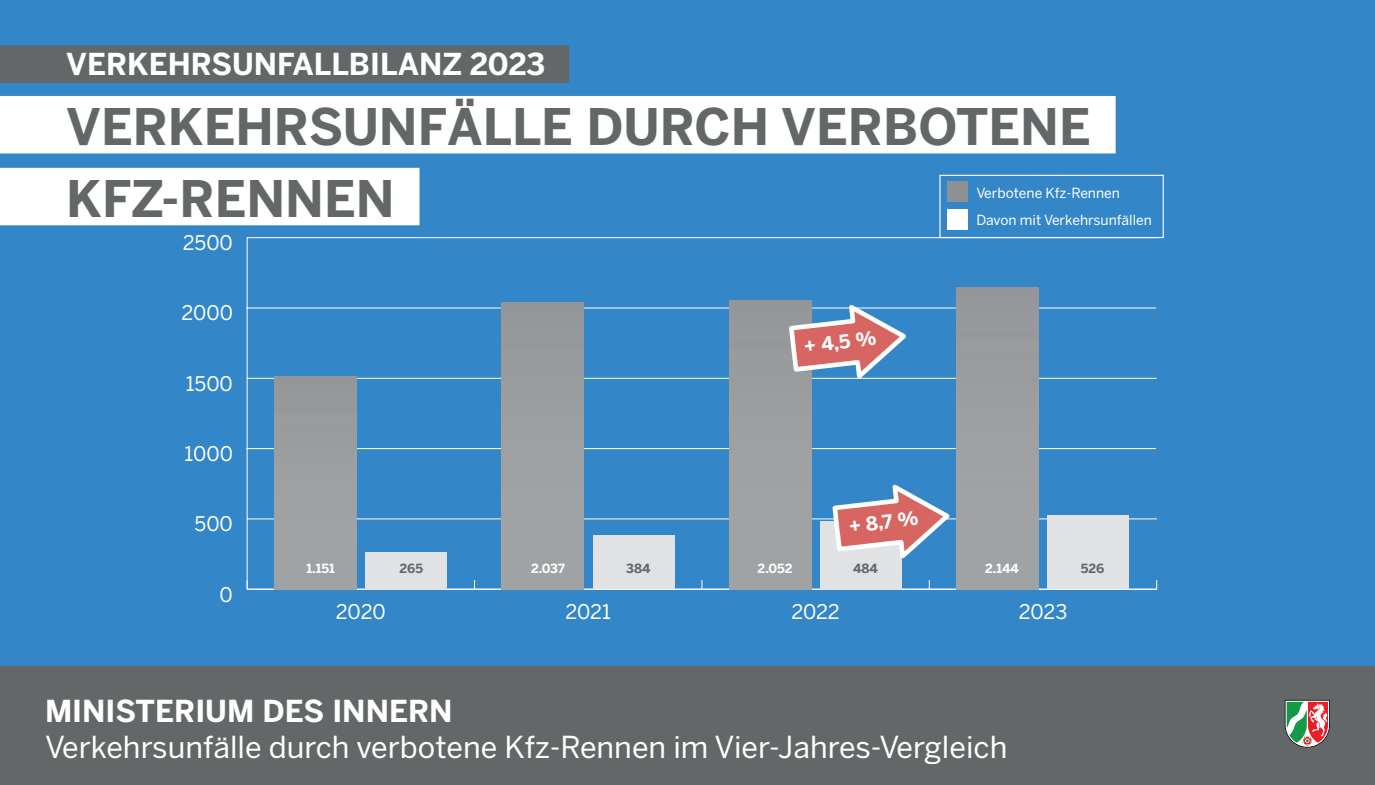
<style>
.page{position:relative;width:1375px;height:785px;background:#fff}
.page>*{position:absolute;margin:0;border:0;box-sizing:border-box;transform-origin:0 0}
.t1{font:700 50px/71.9px "Benton Sans";color:#636767}
.t2{font:30.12px "Benton Sans";color:#fff}
.t3{font:700 30.12px "Benton Sans";color:#fff}
.t4{font:700 30px "Benton Sans";color:#fff}
.t5{font:20.12px "Benton Sans";color:#fff}
.t6{font:700 18.88px "Benton Sans";color:#fff}
.t7{font:13.88px "Benton Sans";color:#fff}
.t8{font:700 12.62px "Benton Sans";color:#fff}
.t9{font:700 12.62px "Benton Sans";color:#636767}
</style>
<div class="page">
<div style="left:0;top:0;width:1375px;height:757px;background:#3386c7"></div>
<svg style="left:1156px;top:580px;width:2px;height:9px"></svg>
<hr style="left:247px;top:238px;width:1px;height:351px;background:#fff">
<hr style="left:247px;top:589px;width:910px;height:1px;background:#fff">
<hr style="left:247px;top:519px;width:910px;height:1px;background:#fff">
<hr style="left:246px;top:448px;width:910px;height:1px;background:#fff">
<hr style="left:247px;top:378px;width:910px;height:1px;background:#fff">
<hr style="left:246px;top:308px;width:910px;height:1px;background:#fff">
<hr style="left:247px;top:237px;width:910px;height:1px;background:#fff">
<div style="left:365px;top:552px;width:82px;height:37px;background:#e1e2e4"></div>
<div style="left:593px;top:535px;width:82px;height:54px;background:#e1e2e4"></div>
<div style="left:820px;top:521px;width:82px;height:68px;background:#e1e2e4"></div>
<div style="left:1048px;top:515px;width:81px;height:74px;background:#e1e2e4"></div>
<div style="left:274px;top:376px;width:82px;height:213px;background:#9ea0a1"></div>
<div style="left:502px;top:303px;width:82px;height:286px;background:#9ea0a1"></div>
<div style="left:729px;top:301px;width:82px;height:288px;background:#9fa1a2"></div>
<div style="left:957px;top:288px;width:81px;height:301px;background:#9ea0a2"></div>
<div style="left:0;top:45px;width:569px;height:38px;background:#636767"></div>
<div style="left:0;top:96px;width:1116px;height:57px;background:#fff"></div>
<div style="left:0;top:168px;width:420px;height:57px;background:#fff"></div>
<div style="left:0;top:666px;width:1375px;height:119px;background:#636767"></div>
<div style="left:939px;top:175px;width:225px;height:63px;background:#3386c7;border:1px solid #fff"></div>
<div style="left:947px;top:209px;width:21px;height:21px;background:#fff"></div>
<div style="left:947px;top:181px;width:21px;height:21px;background:#8e9091"></div>
<svg style="left:786px;top:300px;width:126px;height:83px"></svg>
<svg style="left:1285px;top:700px;width:45px;height:48px"></svg>
<svg style="left:830px;top:484px;width:125px;height:75px"></svg>
<p class="t4" style="left:66px;top:47px;width:481px">VERKEHRSUNFALLBILANZ 2023</p>
<h1 class="t1" style="left:66px;top:90px;width:1026px">VERKEHRSUNFÄLLE DURCH VERBOTENE<br>KFZ-RENNEN</h1>
<p class="t7" style="left:976px;top:184px;width:145px">Verbotene Kfz-Rennen</p>
<p class="t7" style="left:976px;top:212px;width:177px">Davon mit Verkehrsunfällen</p>
<p class="t5" style="left:183px;top:231px;width:52px">2500</p>
<p class="t5" style="left:181px;top:301px;width:53px">2000</p>
<p class="t5" style="left:186px;top:371px;width:49px">1500</p>
<p class="t5" style="left:185px;top:442px;width:50px">1000</p>
<p class="t5" style="left:195px;top:512px;width:40px">500</p>
<p class="t5" style="left:220px;top:582px;width:15px">0</p>
<p class="t6" style="left:803px;top:335px;width:74px;rotate:-7deg">+ 4,5 %</p>
<p class="t6" style="left:848px;top:515px;width:71px;rotate:-7deg">+ 8,7 %</p>
<p class="t8" style="left:307px;top:560px;width:30px">1.151</p>
<p class="t9" style="left:400px;top:560px;width:25px">265</p>
<p class="t8" style="left:531px;top:560px;width:35px">2.037</p>
<p class="t9" style="left:626px;top:560px;width:26px">384</p>
<p class="t8" style="left:758px;top:560px;width:36px">2.052</p>
<p class="t9" style="left:853px;top:560px;width:27px">484</p>
<p class="t8" style="left:985px;top:560px;width:35px">2.144</p>
<p class="t9" style="left:1081px;top:560px;width:25px">526</p>
<p class="t5" style="left:336px;top:600px;width:51px">2020</p>
<p class="t5" style="left:566px;top:600px;width:47px">2021</p>
<p class="t5" style="left:791px;top:600px;width:50px">2022</p>
<p class="t5" style="left:1019px;top:600px;width:50px">2023</p>
<p class="t3" style="left:45px;top:693px;width:409px">MINISTERIUM DES INNERN</p>
<p class="t2" style="left:45px;top:729px;width:964px">Verkehrsunfälle durch verbotene Kfz-Rennen im Vier-Jahres-Vergleich</p>
</div>
